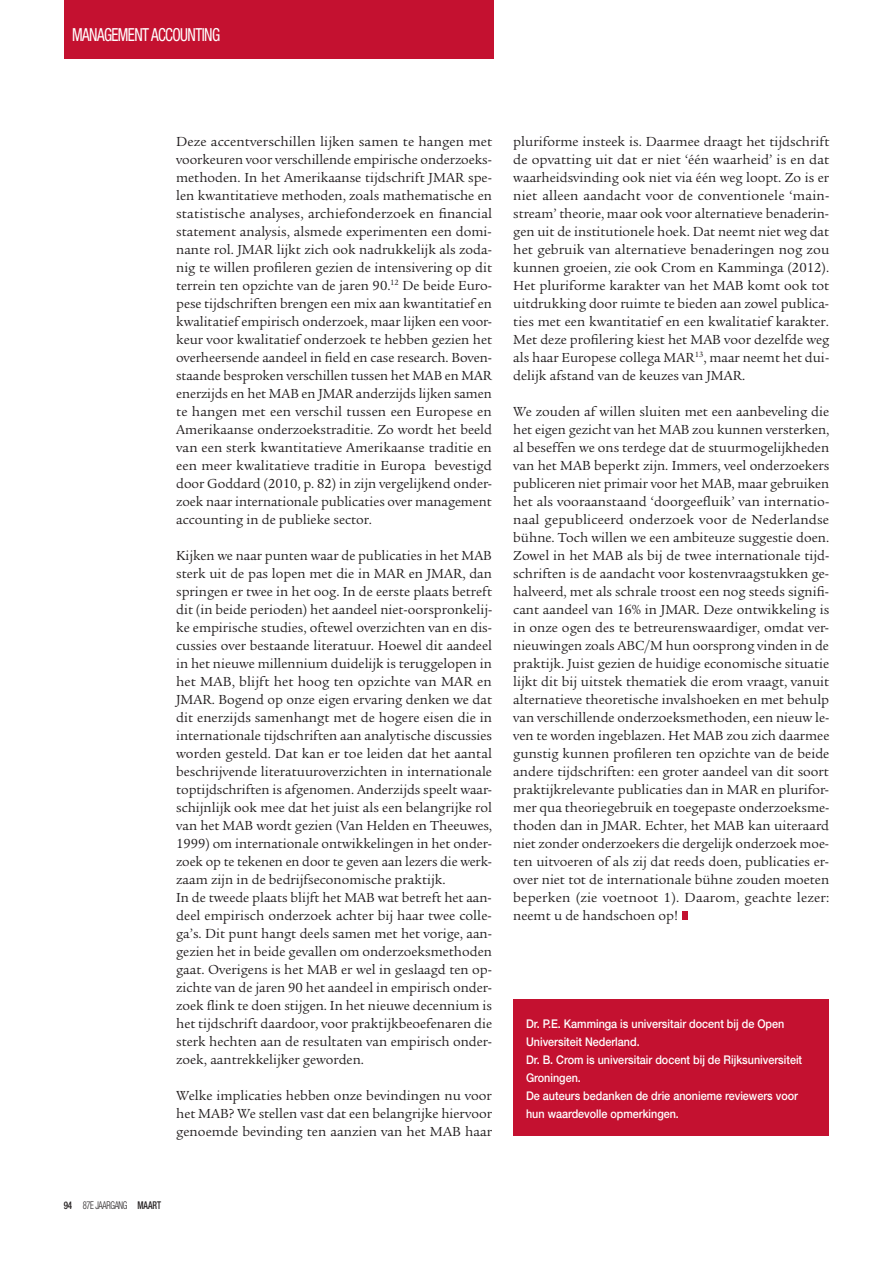
<style>
.page{position:relative;width:893px;height:1263px;background:#fff}
.page>*{position:absolute;margin:0;border:0;box-sizing:border-box;transform-origin:0 0}
.t1{font:condensed 18px "Helvetica Neue LT Std";letter-spacing:-.04em;color:#fff;scale:.84 1}
.t2{font:14.25px/18px "Legacy Serif Std";color:#231f20;text-align:justify}
.t3{font:500 12px/18px "Helvetica Neue LT Std";color:#fff;scale:.9 1}
.t4{font:300 condensed 10.65px "Helvetica Neue LT Std";letter-spacing:-.04em;color:#231f20;scale:.8 1}
.s1{font-weight:500;font-size:10.5px}
.s2{font-weight:500}
</style>
<div class="page">
<div style="left:64px;top:0;width:429px;height:58px;background:#c41130"></div>
<div style="left:682px;top:911px;width:5px;height:9px;background:#c41130"></div>
<div style="left:513px;top:999px;width:316px;height:137px;background:#c41130"></div>
<p class="t1" style="left:72px;top:28px;width:178px">MANAGEMENT ACCOUNTING</p>
<p class="t2" style="left:176px;top:133px;width:318px">Deze accentverschillen lijken samen te hangen met voorkeuren voor verschillende empirische onderzoeks&shy;methoden. In het Amerikaanse tijdschrift JMAR spe&shy;len kwantitatieve methoden, zoals mathematische en statistische analyses, archiefonderzoek en financial statement analysis, alsmede experimenten een domi&shy;nante rol. JMAR lijkt zich ook nadrukkelijk als zoda&shy;nig te willen profileren gezien de intensivering op dit terrein ten opzichte van de jaren 90.<sup>12</sup> De beide Euro&shy;pese tijdschriften brengen een mix aan kwantitatief en kwalitatief empirisch onderzoek, maar lijken een voor&shy;keur voor kwalitatief onderzoek te hebben gezien het overheersende aandeel in field en case research. Boven&shy;staande besproken verschillen tussen het MAB en MAR enerzijds en het MAB en JMAR anderzijds lijken samen te hangen met een verschil tussen een Europese en Amerikaanse onderzoekstraditie. Zo wordt het beeld van een sterk kwantitatieve Amerikaanse traditie en een meer kwalitatieve traditie in Europa bevestigd door Goddard (2010, p. 82) in zijn vergelijkend onder&shy;zoek naar internationale publicaties over management accounting in de publieke sector.</p>
<p class="t2" style="left:176px;top:547px;width:318px;text-align:left">Kijken we naar punten waar de publicaties in het MAB sterk uit de pas lopen met die in MAR en JMAR, dan springen er twee in het oog. In de eerste plaats betreft dit (in beide perioden) het aandeel niet-oorspronkelij&shy;ke empirische studies, oftewel overzichten van en dis&shy;cussies over bestaande literatuur. Hoewel dit aandeel in het nieuwe millennium duidelijk is teruggelopen in het MAB, blijft het hoog ten opzichte van MAR en JMAR. Bogend op onze eigen ervaring denken we dat dit enerzijds samenhangt met de hogere eisen die in internationale tijdschriften aan analytische discussies worden gesteld. Dat kan er toe leiden dat het aantal beschrijvende literatuuroverzichten in internationale toptijdschriften is afgenomen. Anderzijds speelt waar&shy;schijnlijk ook mee dat het juist als een belangrijke rol van het MAB wordt gezien (Van Helden en Theeuwes, 1999) om internationale ontwikkelingen in het onder&shy;zoek op te tekenen en door te geven aan lezers die werk&shy;zaam zijn in de bedrijfseconomische praktijk.<br>In de tweede plaats blijft het MAB wat betreft het aan&shy;deel empirisch onderzoek achter bij haar twee colle&shy;ga’s. Dit punt hangt deels samen met het vorige, aan&shy;gezien het in beide gevallen om onderzoeksmethoden gaat. Overigens is het MAB er wel in geslaagd ten op&shy;zichte van de jaren 90 het aandeel in empirisch onder&shy;zoek flink te doen stijgen. In het nieuwe decennium is het tijdschrift daardoor, voor praktijkbeoefenaren die sterk hechten aan de resultaten van empirisch onder&shy;zoek, aantrekkelijker geworden.</p>
<p class="t2" style="left:176px;top:1087px;width:317px">Welke implicaties hebben onze bevindingen nu voor het MAB? We stellen vast dat een belangrijke hiervoor genoemde bevinding ten aanzien van het MAB haar</p>
<p class="t2" style="left:513px;top:133px;width:318px">pluriforme insteek is. Daarmee draagt het tijdschrift de opvatting uit dat er niet ‘één waarheid’ is en dat waarheidsvinding ook niet via één weg loopt. Zo is er niet alleen aandacht voor de conventionele ‘main&shy;stream’ theorie, maar ook voor alternatieve benaderin&shy;gen uit de institutionele hoek. Dat neemt niet weg dat het gebruik van alternatieve benaderingen nog zou kunnen groeien, zie ook Crom en Kamminga (2012).<br>Het pluriforme karakter van het MAB komt ook tot uitdrukking door ruimte te bieden aan zowel publica&shy;ties met een kwantitatief en een kwalitatief karakter.<br>Met deze profilering kiest het MAB voor dezelfde weg als haar Europese collega MAR<sup>13</sup>, maar neemt het dui&shy;delijk afstand van de keuzes van JMAR.</p>
<p class="t2" style="left:513px;top:403px;width:318px">We zouden af willen sluiten met een aanbeveling die het eigen gezicht van het MAB zou kunnen versterken, al beseffen we ons terdege dat de stuurmogelijkheden van het MAB beperkt zijn. Immers, veel onderzoekers publiceren niet primair voor het MAB, maar gebruiken het als vooraanstaand ‘doorgeefluik’ van internatio&shy;naal gepubliceerd onderzoek voor de Nederlandse bühne. Toch willen we een ambiteuze suggestie doen.<br>Zowel in het MAB als bij de twee internationale tijd&shy;schriften is de aandacht voor kostenvraagstukken ge&shy;halveerd, met als schrale troost een nog steeds signifi&shy;cant aandeel van 16% in JMAR. Deze ontwikkeling is in onze ogen des te betreurenswaardiger, omdat ver&shy;nieuwingen zoals ABC/M hun oorsprong vinden in de praktijk. Juist gezien de huidige economische situatie lijkt dit bij uitstek thematiek die erom vraagt, vanuit alternatieve theoretische invalshoeken en met behulp van verschillende onderzoeksmethoden, een nieuw le&shy;ven te worden ingeblazen. Het MAB zou zich daarmee gunstig kunnen profileren ten opzichte van de beide andere tijdschriften: een groter aandeel van dit soort praktijkrelevante publicaties dan in MAR en plurifor&shy;mer qua theoriegebruik en toegepaste onderzoeksme&shy;thoden dan in JMAR. Echter, het MAB kan uiteraard niet zonder onderzoekers die dergelijk onderzoek moe&shy;ten uitvoeren of als zij dat reeds doen, publicaties er&shy;over niet tot de internationale bühne zouden moeten beperken (zie voetnoot 1). Daarom, geachte lezer: neemt u de handschoen op!</p>
<p class="t3" style="left:526px;top:1016px;width:308px">Dr. P.E. Kamminga is universitair docent bij de Open Universiteit Nederland.<br>Dr. B. Crom is universitair docent bij de Rijksuniversiteit Groningen.<br>De auteurs bedanken de drie anonieme reviewers voor hun waardevolle opmerkingen.</p>
<p class="t4" style="left:64px;top:1199px;width:123px"><span class="s1">94</span> 87E JAARGANG <span class="s2">MAART</span></p>
</div>
